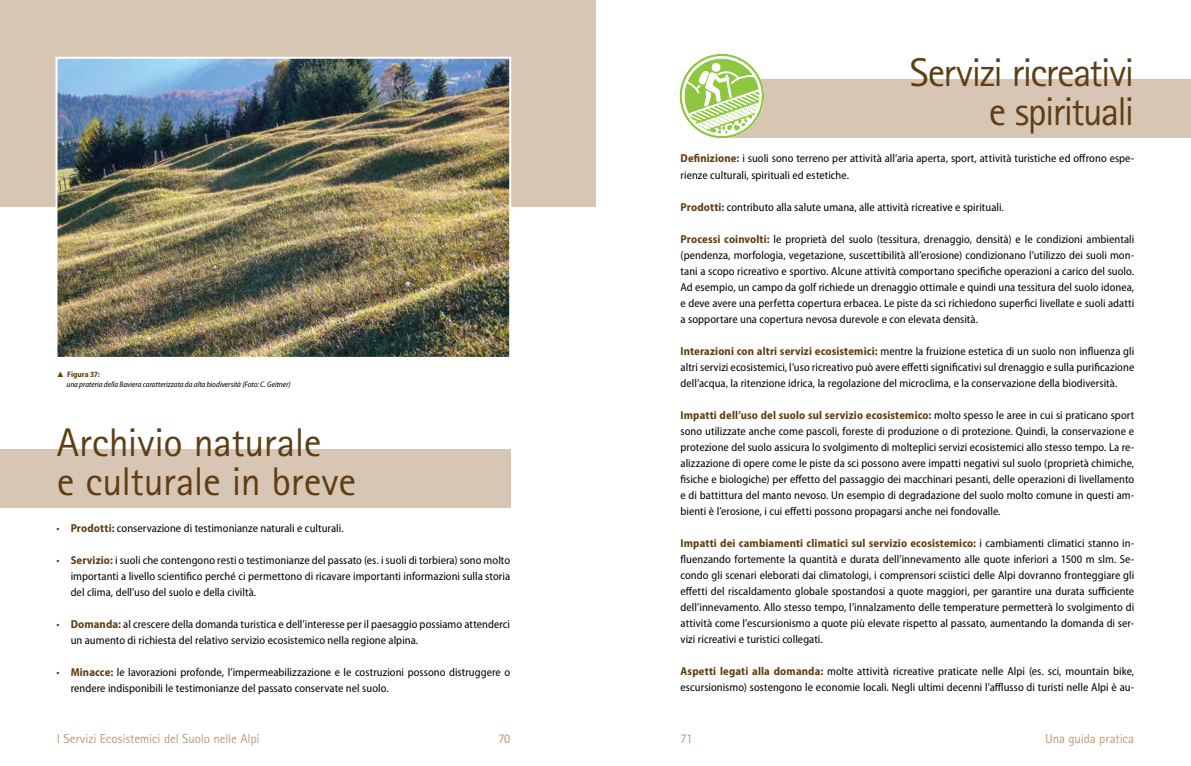
<style>
.page{position:relative;width:1191px;height:766px;background:#fff}
.page>*{position:absolute;margin:0;border:0;box-sizing:border-box;transform-origin:0 0}
.t1{font:40px/39px "AE Rotis Brezserif";letter-spacing:-.02em;color:#5f3e15}
.t2{font:40px/39px "AE Rotis Brezserif";letter-spacing:-.04em;color:#5f3e15;text-align:right}
.t3{font:13px "AE Rotis Brezserif";letter-spacing:-.01em;color:#b99c7b}
.t4{font:semi-condensed 13px "Myriad Pro";color:#b99c7b}
.t5{font:semi-condensed 11.5px/16px "Myriad Pro";letter-spacing:.005em;color:#000;text-align:justify}
.t6{font:italic semi-condensed 8px/9.6px "Myriad Pro";color:#000}
.s1{font-family:"Arial";font-style:normal;font-stretch:normal;color:#5f3e15}
.s2{font-weight:700;font-style:normal;color:#5f3e15}
.s3{color:#5f3e15}
.s4{font-weight:700;color:#5f3e15}
</style>
<div class="page">
<div style="left:0;top:0;width:595px;height:206px;background:#d7c6b3"></div>
<img style="left:58px;top:60px;width:450px;height:296px">
<div style="left:55px;top:57px;width:456px;height:302px;border:2px solid #fff"></div>
<div style="left:0;top:449px;width:510px;height:58px;background:#d7c6b3"></div>
<div style="left:728px;top:79px;width:463px;height:58px;background:#d7c6b3"></div>
<svg style="left:679px;top:54px;width:85px;height:84px"></svg>
<p class="t6" style="left:66px;top:370px;width:226px;text-indent:-10px"><span class="s1">▲</span> <span class="s2">Figura 37:<br></span>una prateria della Baviera caratterizzata da alta biodiversità (Foto: C. Geitner)</p>
<h1 class="t1" style="left:57px;top:422px;width:301px">Archivio naturale<br>e culturale in breve</h1>
<p class="t5" style="left:56px;top:520px;width:289px"><span class="s3">•</span> <span class="s4">Prodotti:</span> conservazione di testimonianze naturali e culturali.</p>
<p class="t5" style="left:71px;top:552px;width:441px;text-indent:-14px"><span class="s3">•</span> <span class="s4">Servizio:</span> i suoli che contengono resti o testimonianze del passato (es. i suoli di torbiera) sono molto importanti a livello scientifico perché ci permettono di ricavare importanti informazioni sulla storia del clima, dell’uso del suolo e della civiltà.</p>
<p class="t5" style="left:71px;top:616px;width:441px;text-indent:-14px"><span class="s3">•</span> <span class="s4">Domanda:</span> al crescere della domanda turistica e dell’interesse per il paesaggio possiamo attenderci un aumento di richiesta del relativo servizio ecosistemico nella regione alpina.</p>
<p class="t5" style="left:71px;top:664px;width:441px;text-indent:-14px"><span class="s3">•</span> <span class="s4">Minacce:</span> le lavorazioni profonde, l’impermeabilizzazione e le costruzioni possono distruggere o rendere indisponibili le testimonianze del passato conservate nel suolo.</p>
<h1 class="t2" style="left:909px;top:52px;width:226px">Servizi ricreativi e spirituali</h1>
<p class="t5" style="left:680px;top:151px;width:455px"><span class="s4">Definizione:</span> i suoli sono terreno per attività all’aria aperta, sport, attività turistiche ed offrono espe&shy;rienze culturali, spirituali ed estetiche.</p>
<p class="t5" style="left:680px;top:199px;width:325px"><span class="s4">Prodotti:</span> contributo alla salute umana, alle attività ricreative e spirituali.</p>
<p class="t5" style="left:680px;top:231px;width:455px"><span class="s4">Processi coinvolti:</span> le proprietà del suolo (tessitura, drenaggio, densità) e le condizioni ambientali (pendenza, morfologia, vegetazione, suscettibilità all’erosione) condizionano l’utilizzo dei suoli mon&shy;tani a scopo ricreativo e sportivo. Alcune attività comportano specifiche operazioni a carico del suolo.<br>Ad esempio, un campo da golf richiede un drenaggio ottimale e quindi una tessitura del suolo idonea, e deve avere una perfetta copertura erbacea. Le piste da sci richiedono superfici livellate e suoli adatti a sopportare una copertura nevosa durevole e con elevata densità.</p>
<p class="t5" style="left:680px;top:343px;width:455px"><span class="s4">Interazioni con altri servizi ecosistemici:</span> mentre la fruizione estetica di un suolo non influenza gli altri servizi ecosistemici, l’uso ricreativo può avere effetti significativi sul drenaggio e sulla purificazione dell’acqua, la ritenzione idrica, la regolazione del microclima, e la conservazione della biodiversità.</p>
<p class="t5" style="left:680px;top:407px;width:455px"><span class="s4">Impatti dell’uso del suolo sul servizio ecosistemico:</span> molto spesso le aree in cui si praticano sport sono utilizzate anche come pascoli, foreste di produzione o di protezione. Quindi, la conservazione e protezione del suolo assicura lo svolgimento di molteplici servizi ecosistemici allo stesso tempo. La re&shy;alizzazione di opere come le piste da sci possono avere impatti negativi sul suolo (proprietà chimiche, fisiche e biologiche) per effetto del passaggio dei macchinari pesanti, delle operazioni di livellamento e di battittura del manto nevoso. Un esempio di degradazione del suolo molto comune in questi am&shy;bienti è l’erosione, i cui effetti possono propagarsi anche nei fondovalle.</p>
<p class="t5" style="left:680px;top:535px;width:455px"><span class="s4">Impatti dei cambiamenti climatici sul servizio ecosistemico:</span> i cambiamenti climatici stanno in&shy;fluenzando fortemente la quantità e durata dell’innevamento alle quote inferiori a 1500 m slm. Se&shy;condo gli scenari eleborati dai climatologi, i comprensori sciistici delle Alpi dovranno fronteggiare gli effetti del riscaldamento globale spostandosi a quote maggiori, per garantire una durata sufficiente dell’innevamento. Allo stesso tempo, l’innalzamento delle temperature permetterà lo svolgimento di attività come l’escursionismo a quote più elevate rispetto al passato, aumentando la domanda di ser&shy;vizi ricreativi e turistici collegati.</p>
<p class="t5" style="left:680px;top:663px;width:455px"><span class="s4">Aspetti legati alla domanda:</span> molte attività ricreative praticate nelle Alpi (es. sci, mountain bike, escursionismo) sostengono le economie locali. Negli ultimi decenni l’afflusso di turisti nelle Alpi è au-</p>
<p class="t3" style="left:57px;top:730px;width:204px">I Servizi Ecosistemici del Suolo nelle Alpi</p>
<p class="t4" style="left:498px;top:731px;width:14px">70</p>
<p class="t4" style="left:680px;top:731px;width:14px">71</p>
<p class="t3" style="left:1045px;top:730px;width:91px">Una guida pratica</p>
</div>
